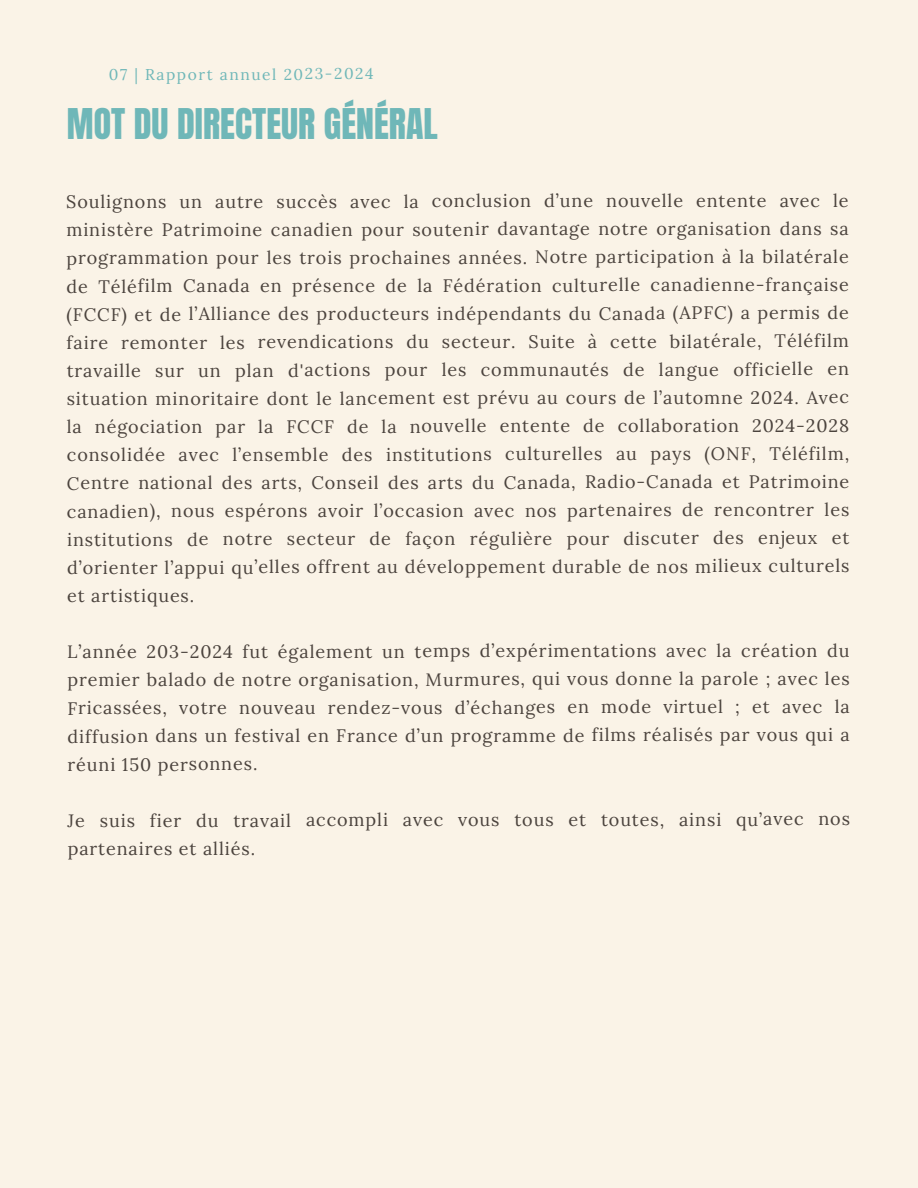
<style>
.page{position:relative;width:918px;height:1188px;background:#faf3e7}
.page>*{position:absolute;margin:0;border:0;box-sizing:border-box;transform-origin:0 0}
.t1{font:36px "Anton";letter-spacing:-.005em;color:#6fb7b8}
.t2{font:18px/28.2px "Lora";letter-spacing:.045em;color:#4b433d;text-align:justify}
.t3{font:15.6px "Lora";letter-spacing:.095em;color:#6fb7b8}
</style>
<div class="page">
<h2 class="t3" style="left:109px;top:64px;width:266px">07 | Rapport annuel 2023-2024</h2>
<p class="t1" style="left:67px;top:98px;width:373px">MOT DU DIRECTEUR GÉNÉRAL</p>
<h1 class="t2" style="left:66px;top:187px;width:785px">Soulignons un autre succès avec la conclusion d’une nouvelle entente avec le ministère Patrimoine canadien pour soutenir davantage notre organisation dans sa programmation pour les trois prochaines années. Notre participation à la bilatérale de Téléfilm Canada en présence de la Fédération culturelle canadienne-française (FCCF) et de l’Alliance des producteurs indépendants du Canada (APFC) a permis de faire remonter les revendications du secteur. Suite à cette bilatérale, Téléfilm travaille sur un plan d'actions pour les communautés de langue officielle en situation minoritaire dont le lancement est prévu au cours de l’automne 2024. Avec la négociation par la FCCF de la nouvelle entente de collaboration 2024-2028 consolidée avec l’ensemble des institutions culturelles au pays (ONF, Téléfilm, Centre national des arts, Conseil des arts du Canada, Radio-Canada et Patrimoine canadien), nous espérons avoir l’occasion avec nos partenaires de rencontrer les institutions de notre secteur de façon régulière pour discuter des enjeux et d’orienter l’appui qu’elles offrent au développement durable de nos milieux culturels et artistiques.</h1>
<h2 class="t2" style="left:67px;top:637px;width:784px">L’année 203-2024 fut également un temps d’expérimentations avec la création du premier balado de notre organisation, Murmures, qui vous donne la parole ; avec les Fricassées, votre nouveau rendez-vous d’échanges en mode virtuel ; et avec la diffusion dans un festival en France d’un programme de films réalisés par vous qui a réuni 150 personnes.</h2>
<h2 class="t2" style="left:68px;top:805px;width:784px;line-height:28.8px">Je suis fier du travail accompli avec vous tous et toutes, ainsi qu’avec nos partenaires et alliés.</h2>
</div>
